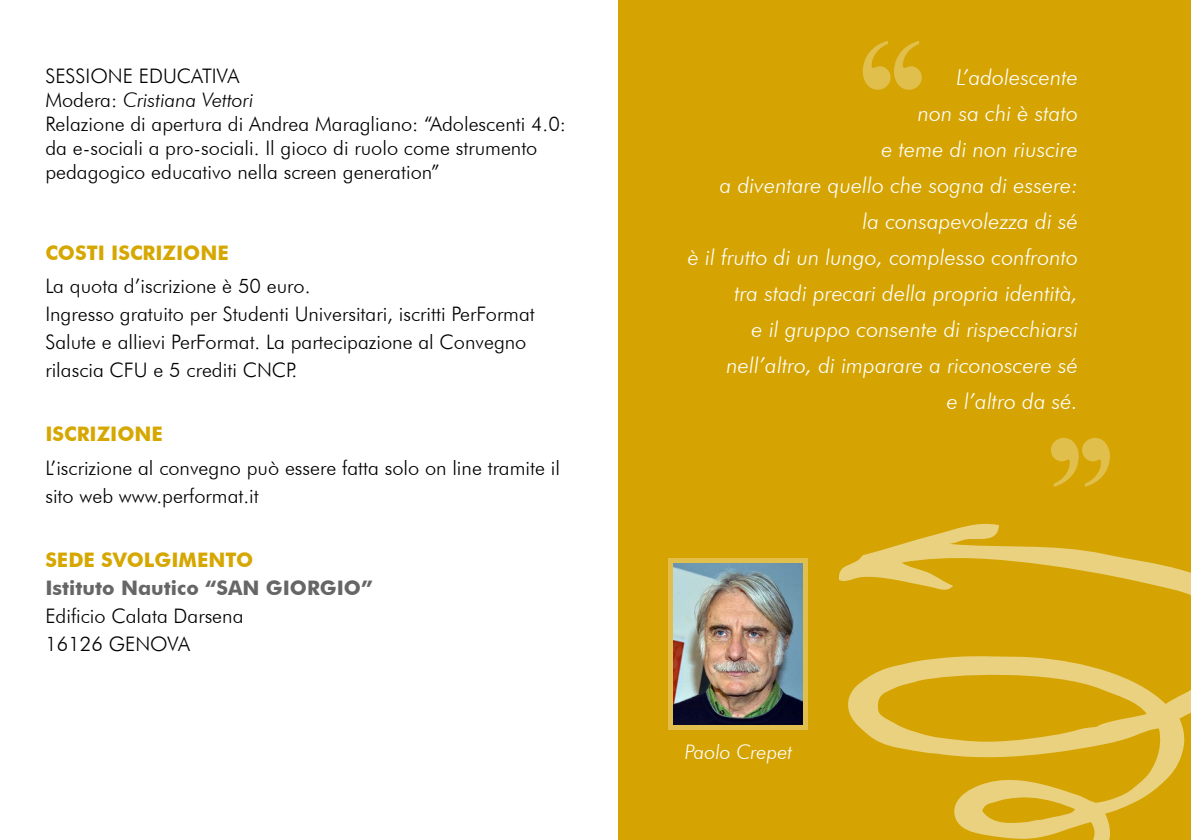
<style>
.page{position:relative;width:1191px;height:840px;background:#fff}
.page>*{position:absolute;margin:0;border:0;box-sizing:border-box;transform-origin:0 0}
.t1{font:italic 300 22px/36px "Futura BT";color:#fff;text-align:right}
.t2{font:300 20px/28px "Futura BT";color:#000}
.t3{font:700 20px "Futura BT";color:#d6a700}
.t4{font:700 20px "Futura BT";color:#666}
.t5{font:italic 300 20px "Futura BT";color:#fff}
.s1{font-style:italic}
</style>
<div class="page">
<div style="left:618px;top:0;width:573px;height:839px;background:#d5a402"></div>
<svg style="left:862px;top:41px;width:59px;height:49px"></svg>
<svg style="left:1051px;top:438px;width:59px;height:48px"></svg>
<svg style="left:838px;top:523px;width:353px;height:316px"></svg>
<svg style="left:668px;top:558px;width:139px;height:171px;background:#c8ac4d"></svg>
<img style="left:673px;top:563px;width:129px;height:160px">
<p class="t2" style="left:45px;top:64px;width:522px;line-height:24px">SESSIONE EDUCATIVA<br>Modera: <span class="s1">Cristiana Vettori<br></span>Relazione di apertura di Andrea Maragliano: “Adolescenti 4.0: da e-sociali a pro-sociali. Il gioco di ruolo come strumento pedagogico educativo nella screen generation”</p>
<p class="t3" style="left:45px;top:240px;width:185px">COSTI ISCRIZIONE</p>
<p class="t2" style="left:45px;top:272px;width:491px">La quota d’iscrizione è 50 euro.<br>Ingresso gratuito per Studenti Universitari, iscritti PerFormat Salute e allievi PerFormat. La partecipazione al Convegno rilascia CFU e 5 crediti CNCP.</p>
<p class="t3" style="left:45px;top:421px;width:119px">ISCRIZIONE</p>
<p class="t2" style="left:45px;top:453px;width:516px">L’iscrizione al convegno può essere fatta solo on line tramite il sito web www.performat.it</p>
<p class="t3" style="left:45px;top:547px;width:209px">SEDE SVOLGIMENTO</p>
<p class="t4" style="left:45px;top:575px;width:329px">Istituto Nautico “SAN GIORGIO”</p>
<p class="t2" style="left:45px;top:601px;width:200px">Edificio Calata Darsena<br>16126 GENOVA</p>
<p class="t1" style="left:687px;top:59px;width:392px">L’adolescente<br>non sa chi è stato<br>e teme di non riuscire<br>a diventare quello che sogna di essere:<br>la consapevolezza di sé<br>è il frutto di un lungo, complesso confronto tra stadi precari della propria identità,<br>e il gruppo consente di rispecchiarsi nell’altro, di imparare a riconoscere sé<br>e l’altro da sé.</p>
<p class="t5" style="left:685px;top:739px;width:109px">Paolo Crepet</p>
</div>
